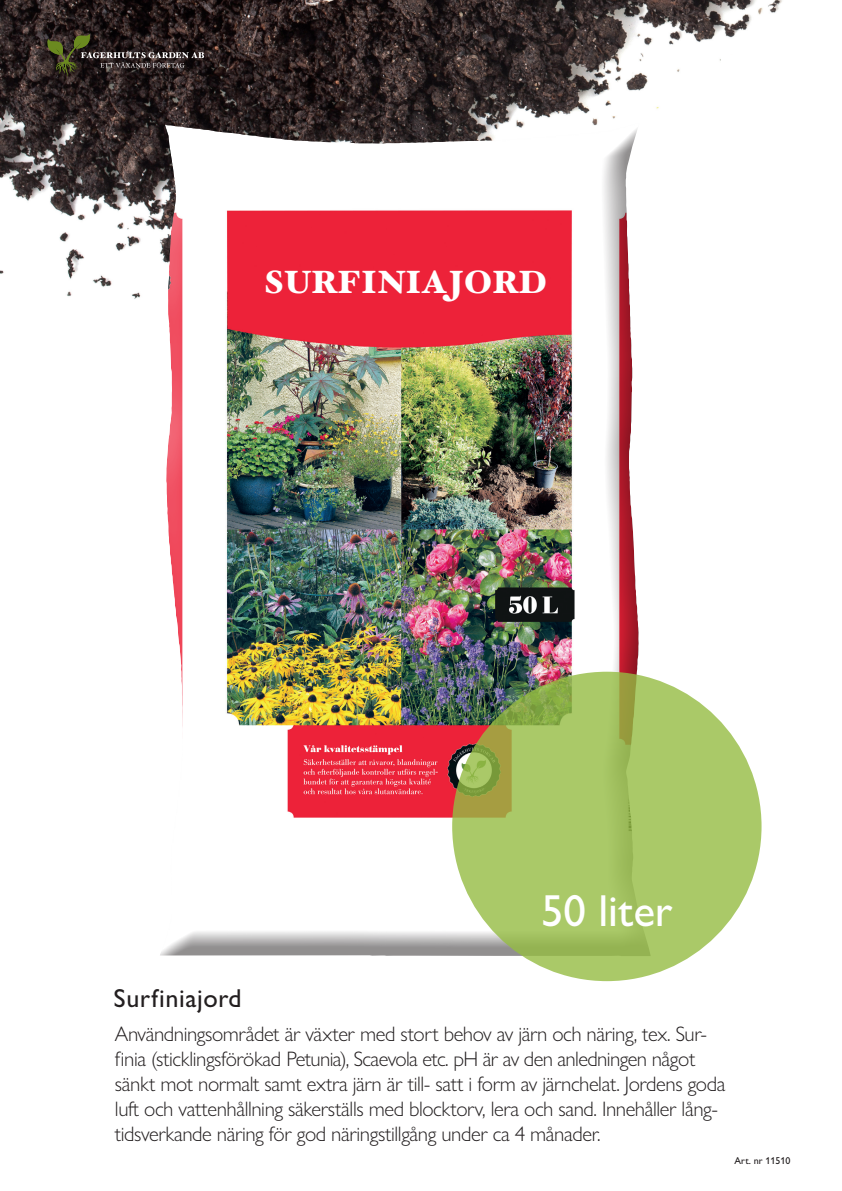
<style>
.page{position:relative;width:842px;height:1191px;background:#fff}
.page>*{position:absolute;margin:0;border:0;box-sizing:border-box;transform-origin:0 0}
.t1{font:500 45px "Gill Sans Nova";color:#fff}
.t2{font:900 32.2px "Hoefler Text";color:#fff}
.t3{font:500 26px "Gill Sans Nova";letter-spacing:.025em;color:#231f20}
.t4{font:300 21px/25px "Gill Sans Nova";letter-spacing:-.02em;color:#231f20}
.t5{font:500 10px "Gill Sans Nova";color:#231f20}
</style>
<div class="page">
<img style="left:1px;top:0;width:781px;height:299px">
<div style="left:160px;top:123px;width:491px;height:833px;background:#231f20;opacity:.5"></div>
<svg style="left:48px;top:34px;width:156px;height:43px;background:#383129"></svg>
<svg style="left:452px;top:671px;width:309px;height:310px;background:#a6c363"></svg>
<h2 class="t2" style="left:263px;top:263px;width:286px">SURFINIAJORD</h2>
<h1 class="t1" style="left:541px;top:883px;width:133px">50 liter</h1>
<p class="t3" style="left:113px;top:982px;width:130px">Surfiniajord</p>
<p class="t4" style="left:115px;top:1021px;width:612px">Användningsområdet är växter med stort behov av järn och näring, tex. Sur&shy;finia (sticklingsförökad Petunia), Scaevola etc. pH är av den anledningen något sänkt mot normalt samt extra järn är till- satt i form av järnchelat. Jordens goda luft och vattenhållning säkerställs med blocktorv, lera och sand. Innehåller lång&shy;tidsverkande näring för god näringstillgång under ca 4 månader.</p>
<p class="t5" style="left:734px;top:1154px;width:58px">Art. nr 11510</p>
</div>
